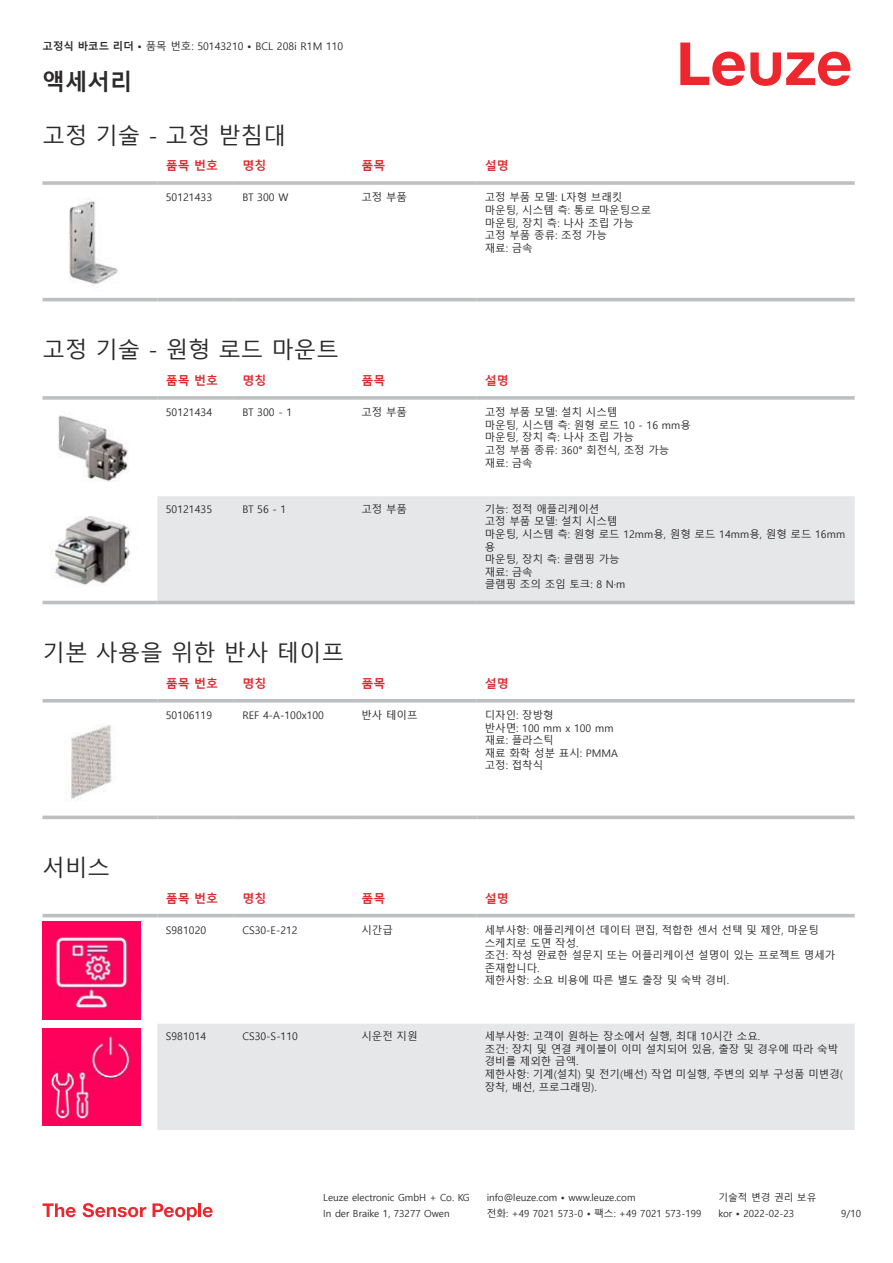
<style>
.page{position:relative;width:893px;height:1263px;background:#fff}
.page>*{position:absolute;margin:0;border:0;box-sizing:border-box;transform-origin:0 0}
.t1{font:22.5px "Malgun Gothic";color:#2b292a}
.t2{font:700 22.5px "Malgun Gothic";color:#2b292a}
.t3{font:700 12px "Malgun Gothic";color:#db2a30}
.t4{font:10.5px/12.6px "Malgun Gothic";color:#2b292a}
.t5{font:9.75px "Malgun Gothic";color:#2b292a}
.s1{font-weight:700}
</style>
<div class="page">
<svg style="left:680px;top:43px;width:170px;height:43px"></svg>
<svg style="left:43px;top:301px;width:812px;height:1px"></svg>
<hr style="left:43px;top:181px;width:114px;height:4px;background:#bdbfc1">
<hr style="left:157px;top:181px;width:77px;height:4px;background:#c8cacb">
<hr style="left:234px;top:181px;width:119px;height:4px;background:#c3c5c6">
<hr style="left:353px;top:181px;width:123px;height:4px;background:#bdbfc1">
<hr style="left:476px;top:181px;width:379px;height:4px;background:#c8cacb">
<hr style="left:43px;top:298px;width:114px;height:3px;background:#bdbfc1">
<hr style="left:157px;top:298px;width:77px;height:3px;background:#bdbfc1">
<hr style="left:234px;top:298px;width:119px;height:3px;background:#bdbfc1">
<hr style="left:353px;top:298px;width:123px;height:3px;background:#bdbfc1">
<hr style="left:476px;top:298px;width:379px;height:3px;background:#bdbfc1">
<img style="left:69px;top:198px;width:49px;height:87px">
<svg style="left:43px;top:600px;width:812px;height:5px"></svg>
<div style="left:157px;top:496px;width:698px;height:105px;background:#e6e7e9"></div>
<svg style="left:43px;top:396px;width:114px;height:4px"></svg>
<svg style="left:157px;top:396px;width:77px;height:4px"></svg>
<svg style="left:234px;top:396px;width:119px;height:4px"></svg>
<svg style="left:353px;top:396px;width:123px;height:4px"></svg>
<svg style="left:476px;top:396px;width:379px;height:4px;background:#c3c5c7"></svg>
<hr style="left:43px;top:601px;width:114px;height:3px;background:#bdbfc1">
<hr style="left:157px;top:601px;width:77px;height:3px;background:#bdbfc1">
<hr style="left:234px;top:601px;width:119px;height:3px;background:#bdbfc1">
<hr style="left:353px;top:601px;width:123px;height:3px;background:#bdbfc1">
<hr style="left:476px;top:601px;width:379px;height:3px;background:#bdbfc1">
<img style="left:58px;top:413px;width:71px;height:69px">
<img style="left:53px;top:516px;width:78px;height:70px">
<svg style="left:43px;top:702px;width:812px;height:118px"></svg>
<hr style="left:43px;top:699px;width:114px;height:3px;background:#bdbfc1">
<hr style="left:157px;top:699px;width:77px;height:3px;background:#bdbfc1">
<hr style="left:234px;top:699px;width:119px;height:3px;background:#bdbfc1">
<hr style="left:353px;top:699px;width:123px;height:3px;background:#bdbfc1">
<hr style="left:476px;top:699px;width:379px;height:3px;background:#bdbfc1">
<hr style="left:43px;top:816px;width:114px;height:3px;background:#bdbfc1">
<hr style="left:157px;top:816px;width:77px;height:3px;background:#bdbfc1">
<hr style="left:234px;top:816px;width:119px;height:3px;background:#bdbfc1">
<hr style="left:353px;top:816px;width:123px;height:3px;background:#bdbfc1">
<hr style="left:476px;top:816px;width:379px;height:3px;background:#bdbfc1">
<img style="left:56px;top:707px;width:71px;height:106px">
<svg style="left:43px;top:917px;width:812px;height:209px"></svg>
<div style="left:157px;top:1024px;width:698px;height:106px;background:#e6e7e9"></div>
<hr style="left:43px;top:914px;width:114px;height:3px;background:#bdbfc1">
<hr style="left:157px;top:914px;width:77px;height:3px;background:#bdbfc1">
<hr style="left:234px;top:914px;width:119px;height:3px;background:#bdbfc1">
<hr style="left:353px;top:914px;width:123px;height:3px;background:#bdbfc1">
<hr style="left:476px;top:914px;width:379px;height:3px;background:#bdbfc1">
<img style="left:43px;top:922px;width:97px;height:97px">
<img style="left:43px;top:1028px;width:97px;height:98px">
<svg style="left:43px;top:1203px;width:33px;height:14px"></svg>
<svg style="left:83px;top:1203px;width:63px;height:14px"></svg>
<svg style="left:153px;top:1203px;width:44px;height:17px"></svg>
<hr style="left:198px;top:1203px;width:3px;height:14px;background:#ed272d">
<svg style="left:203px;top:1207px;width:10px;height:10px"></svg>
<p class="t4" style="left:43px;top:40px;width:302px"><span class="s1">고정식 바코드 리더 •</span> 품목 번호: 50143210 <span class="s1">•</span> BCL 208i R1M 110</p>
<h1 class="t2" style="left:43px;top:69px;width:91px">액세서리</h1>
<h1 class="t1" style="left:43px;top:123px;width:245px">고정 기술 - 고정 받침대</h1>
<p class="t3" style="left:166px;top:159px;width:54px">품목 번호</p>
<p class="t3" style="left:242px;top:159px;width:25px">명칭</p>
<p class="t3" style="left:361px;top:159px;width:25px">품목</p>
<p class="t3" style="left:485px;top:159px;width:25px">설명</p>
<p class="t4" style="left:166px;top:191px;width:48px">50121433</p>
<p class="t4" style="left:242px;top:191px;width:47px">BT 300 W</p>
<p class="t4" style="left:361px;top:191px;width:47px">고정 부품</p>
<p class="t4" style="left:485px;top:191px;width:168px">고정 부품 모델: L자형 브래킷 마운팅, 시스템 측: 통로 마운팅으로 마운팅, 장치 측: 나사 조립 가능 고정 부품 종류: 조정 가능<br>재료: 금속</p>
<h1 class="t1" style="left:43px;top:337px;width:298px">고정 기술 - 원형 로드 마운트</h1>
<p class="t3" style="left:166px;top:374px;width:54px">품목 번호</p>
<p class="t3" style="left:242px;top:374px;width:25px">명칭</p>
<p class="t3" style="left:361px;top:374px;width:25px">품목</p>
<p class="t3" style="left:485px;top:374px;width:25px">설명</p>
<p class="t4" style="left:166px;top:406px;width:48px">50121434</p>
<p class="t4" style="left:242px;top:406px;width:51px">BT 300 - 1</p>
<p class="t4" style="left:361px;top:406px;width:47px">고정 부품</p>
<p class="t4" style="left:485px;top:406px;width:208px">고정 부품 모델: 설치 시스템<br>마운팅, 시스템 측: 원형 로드 10 - 16 mm용 마운팅, 장치 측: 나사 조립 가능<br>고정 부품 종류: 360° 회전식, 조정 가능 재료: 금속</p>
<p class="t4" style="left:166px;top:503px;width:48px">50121435</p>
<p class="t4" style="left:242px;top:503px;width:45px">BT 56 - 1</p>
<p class="t4" style="left:361px;top:503px;width:47px">고정 부품</p>
<p class="t4" style="left:485px;top:503px;width:362px">기능: 정적 애플리케이션<br>고정 부품 모델: 설치 시스템<br>마운팅, 시스템 측: 원형 로드 12mm용, 원형 로드 14mm용, 원형 로드 16mm 용<br>마운팅, 장치 측: 클램핑 가능<br>재료: 금속<br>클램핑 조의 조임 토크: 8 N·m</p>
<h1 class="t1" style="left:43px;top:640px;width:303px">기본 사용을 위한 반사 테이프</h1>
<p class="t3" style="left:166px;top:677px;width:54px">품목 번호</p>
<p class="t3" style="left:242px;top:677px;width:25px">명칭</p>
<p class="t3" style="left:361px;top:677px;width:25px">품목</p>
<p class="t3" style="left:485px;top:677px;width:25px">설명</p>
<p class="t4" style="left:166px;top:709px;width:48px">50106119</p>
<p class="t4" style="left:242px;top:709px;width:83px">REF 4-A-100x100</p>
<p class="t4" style="left:361px;top:709px;width:58px">반사 테이프</p>
<p class="t4" style="left:485px;top:709px;width:135px">디자인: 장방형<br>반사면: 100 mm x 100 mm 재료: 플라스틱<br>재료 화학 성분 표시: PMMA 고정: 접착식</p>
<h1 class="t1" style="left:43px;top:855px;width:69px">서비스</h1>
<p class="t3" style="left:166px;top:891px;width:54px">품목 번호</p>
<p class="t3" style="left:242px;top:891px;width:25px">명칭</p>
<p class="t3" style="left:361px;top:891px;width:25px">품목</p>
<p class="t3" style="left:485px;top:891px;width:25px">설명</p>
<p class="t4" style="left:166px;top:924px;width:42px">S981020</p>
<p class="t4" style="left:242px;top:924px;width:57px">CS30-E-212</p>
<p class="t4" style="left:361px;top:924px;width:33px">시간급</p>
<p class="t4" style="left:485px;top:924px;width:352px">세부사항: 애플리케이션 데이터 편집, 적합한 센서 선택 및 제안, 마운팅 스케치로 도면 작성.<br>조건: 작성 완료한 설문지 또는 어플리케이션 설명이 있는 프로젝트 명세가 존재합니다.<br>제한사항: 소요 비용에 따른 별도 출장 및 숙박 경비.</p>
<p class="t4" style="left:166px;top:1030px;width:42px">S981014</p>
<p class="t4" style="left:242px;top:1030px;width:57px">CS30-S-110</p>
<p class="t4" style="left:361px;top:1030px;width:58px">시운전 지원</p>
<p class="t4" style="left:485px;top:1030px;width:360px">세부사항: 고객이 원하는 장소에서 실행, 최대 10시간 소요.<br>조건: 장치 및 연결 케이블이 이미 설치되어 있음, 출장 및 경우에 따라 숙박 경비를 제외한 금액.<br>제한사항: 기계(설치) 및 전기(배선) 작업 미실행, 주변의 외부 구성품 미변경( 장착, 배선, 프로그래밍).</p>
<p class="t5" style="left:323px;top:1192px;width:148px">Leuze electronic GmbH + Co. KG</p>
<p class="t5" style="left:487px;top:1192px;width:150px">info@leuze.com • www.leuze.com</p>
<p class="t5" style="left:718px;top:1192px;width:100px">기술적 변경 권리 보유</p>
<p class="t5" style="left:323px;top:1208px;width:128px">In der Braike 1, 73277 Owen</p>
<p class="t5" style="left:487px;top:1208px;width:216px">전화: +49 7021 573-0 • 팩스: +49 7021 573-199</p>
<p class="t5" style="left:718px;top:1208px;width:77px">kor • 2022-02-23</p>
<p class="t5" style="left:841px;top:1208px;width:21px">9 /10</p>
</div>
